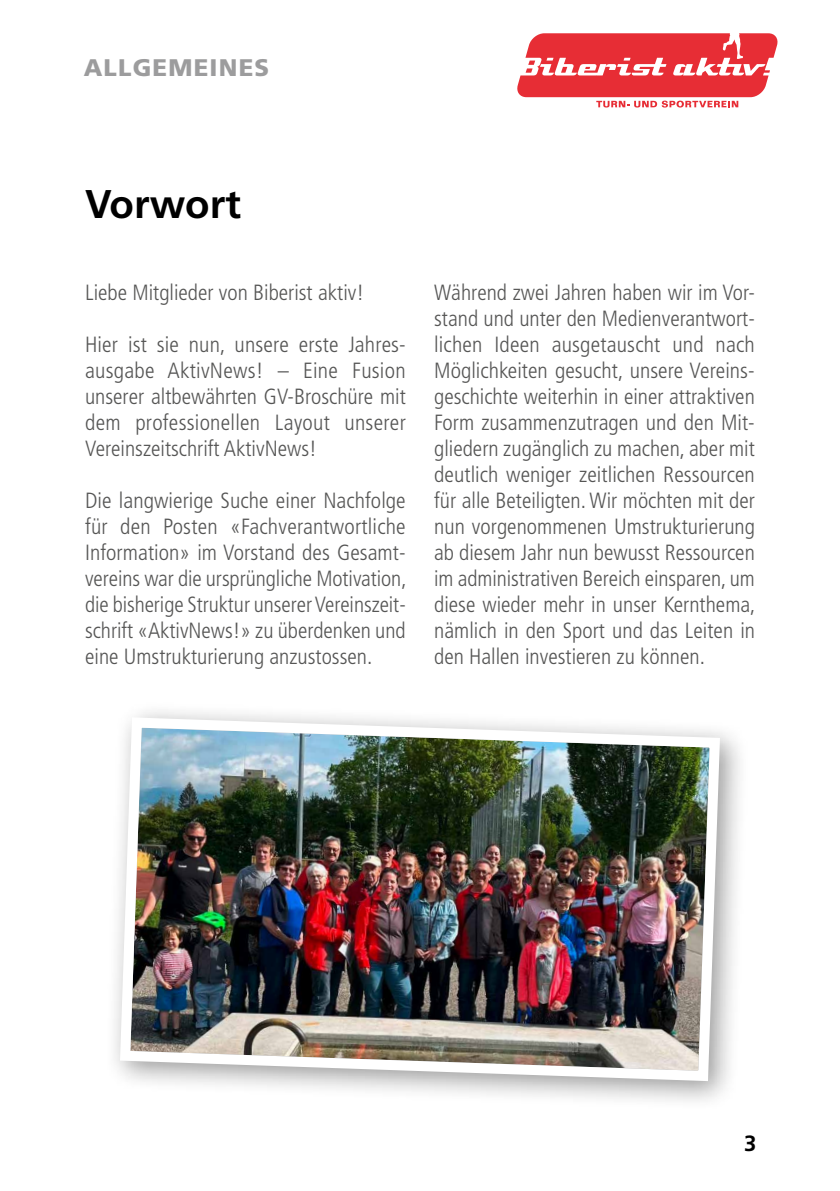
<style>
.page{position:relative;width:840px;height:1191px;background:#fff}
.page>*{position:absolute;margin:0;border:0;box-sizing:border-box;transform-origin:0 0}
.t1{font:700 40px "Frutiger";color:#000}
.t2{font:900 24px "Frutiger";letter-spacing:.05em;color:#9c9c9d}
.t3{font:300 condensed 22px/26px "Frutiger";color:#565655;text-align:justify}
.t4{font:700 22px "Frutiger";color:#000}
</style>
<div class="page">
<svg style="left:517px;top:33px;width:261px;height:75px"></svg>
<div style="left:104px;top:701px;width:645px;height:410px;background:#000;opacity:.4"></div>
<img style="left:115px;top:712px;width:609px;height:374px">
<p class="t2" style="left:84px;top:53px;width:187px">ALLGEMEINES</p>
<h1 class="t1" style="left:85px;top:180px;width:157px">Vorwort</h1>
<p class="t3" style="left:85px;top:279px;width:280px">Liebe Mitglieder von Biberist aktiv!</p>
<p class="t3" style="left:85px;top:331px;width:322px">Hier ist sie nun, unsere erste Jahres&shy;ausgabe AktivNews! – Eine Fusion unserer altbewährten GV-Broschüre mit dem professionellen Layout unserer Vereinszeitschrift AktivNews!</p>
<p class="t3" style="left:85px;top:487px;width:323px">Die langwierige Suche einer Nachfolge für den Posten «Fachverantwortliche Information» im Vorstand des Gesamt&shy;vereins war die ursprüngliche Motivation, die bisherige Struktur unserer Vereinszeit&shy;schrift «AktivNews!» zu überdenken und eine Umstrukturierung anzustossen.</p>
<p class="t3" style="left:434px;top:279px;width:322px">Während zwei Jahren haben wir im Vor&shy;stand und unter den Medienverantwort&shy;lichen Ideen ausgetauscht und nach Möglichkeiten gesucht, unsere Vereins&shy;geschichte weiterhin in einer attraktiven Form zusammenzutragen und den Mit&shy;gliedern zugänglich zu machen, aber mit deutlich weniger zeitlichen Ressourcen für alle Beteiligten. Wir möchten mit der nun vorgenommenen Umstrukturierung ab diesem Jahr nun bewusst Ressourcen im administrativen Bereich einsparen, um diese wieder mehr in unser Kernthema, nämlich in den Sport und das Leiten in den Hallen investieren zu können.</p>
<p class="t4" style="left:743px;top:1130px;width:14px">3</p>
</div>
